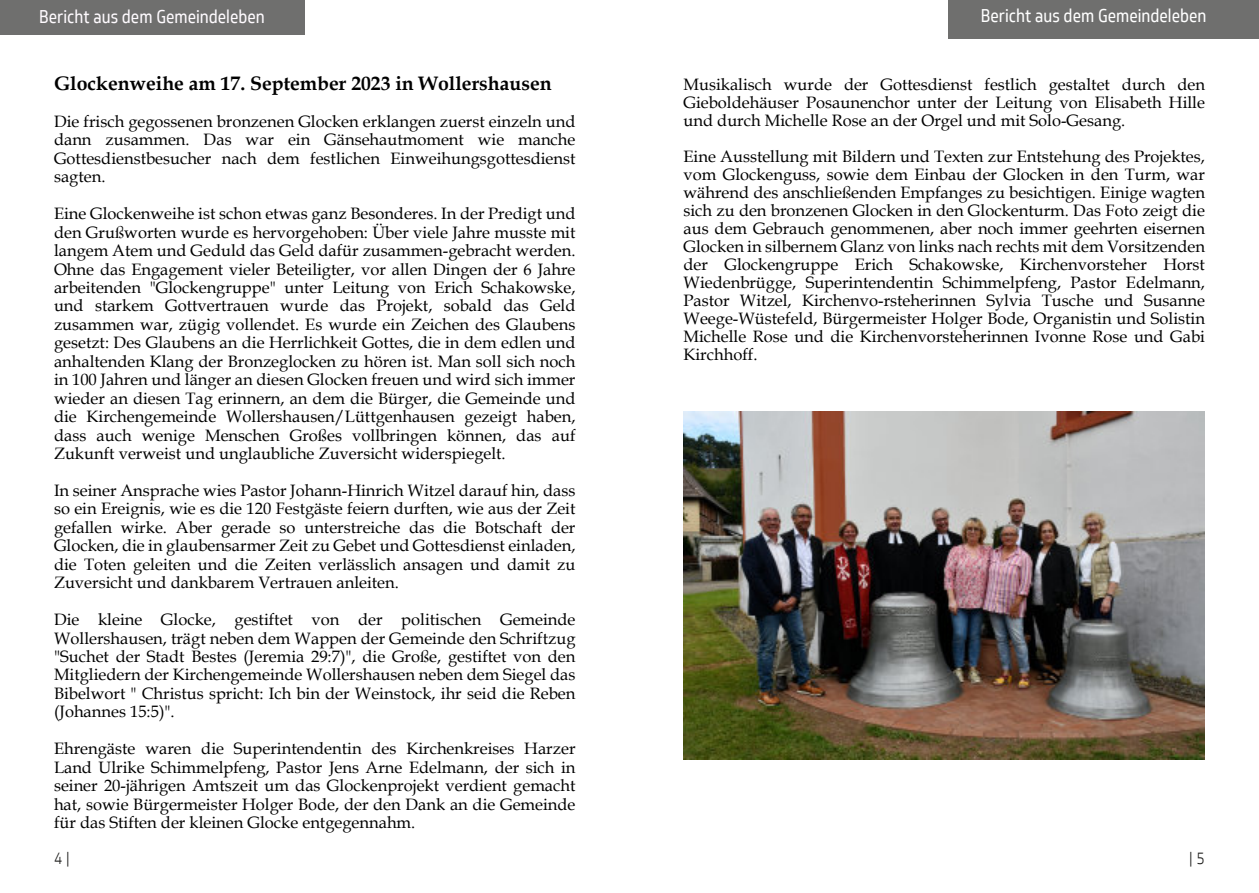
<style>
.page{position:relative;width:1259px;height:893px;background:#fff}
.page>*{position:absolute;margin:0;border:0;box-sizing:border-box;transform-origin:0 0}
.t1{font:700 19.5px "Book Antiqua";color:#000}
.t2{font:18px "Soleto";color:#fffbff;scale:.85 1}
.t3{font:18px "Soleto";color:#fff;scale:.85 1}
.t4{font:16.5px/18.5px "Book Antiqua";color:#000;text-align:justify}
.t5{font:300 16.5px "Soleto";color:#1d1d1b;scale:.88 1}
</style>
<div class="page">
<div style="left:0;top:0;width:304px;height:34px;background:#6f6f6e"></div>
<div style="left:948px;top:0;width:311px;height:38px;background:#6f6f6e"></div>
<img style="left:683px;top:412px;width:522px;height:347px">
<p class="t2" style="left:39px;top:10px;width:267px">Bericht aus dem Gemeindeleben</p>
<p class="t3" style="left:981px;top:8px;width:267px">Bericht aus dem Gemeindeleben</p>
<p class="t1" style="left:54px;top:76px;width:499px">Glockenweihe am 17. September 2023 in Wollershausen</p>
<p class="t4" style="left:54px;top:114px;width:523px">Die frisch gegossenen bronzenen Glocken erklangen zuerst einzeln und dann zusammen. Das war ein Gänsehautmoment wie manche Gottesdienstbesucher nach dem festlichen Einweihungsgottesdienst sagten.</p>
<p class="t4" style="left:54px;top:206px;width:523px">Eine Glockenweihe ist schon etwas ganz Besonderes. In der Predigt und den Grußworten wurde es hervorgehoben: Über viele Jahre musste mit langem Atem und Geduld das Geld dafür zusammen-gebracht werden.<br>Ohne das Engagement vieler Beteiligter, vor allen Dingen der 6 Jahre arbeitenden "Glockengruppe" unter Leitung von Erich Schakowske, und starkem Gottvertrauen wurde das Projekt, sobald das Geld zusammen war, zügig vollendet. Es wurde ein Zeichen des Glaubens gesetzt: Des Glaubens an die Herrlichkeit Gottes, die in dem edlen und anhaltenden Klang der Bronzeglocken zu hören ist. Man soll sich noch in 100 Jahren und länger an diesen Glocken freuen und wird sich immer wieder an diesen Tag erinnern, an dem die Bürger, die Gemeinde und die Kirchengemeinde Wollershausen/Lüttgenhausen gezeigt haben, dass auch wenige Menschen Großes vollbringen können, das auf Zukunft verweist und unglaubliche Zuversicht widerspiegelt.</p>
<p class="t4" style="left:54px;top:483px;width:523px">In seiner Ansprache wies Pastor Johann-Hinrich Witzel darauf hin, dass so ein Ereignis, wie es die 120 Festgäste feiern durften, wie aus der Zeit gefallen wirke. Aber gerade so unterstreiche das die Botschaft der Glocken, die in glaubensarmer Zeit zu Gebet und Gottesdienst einladen, die Toten geleiten und die Zeiten verlässlich ansagen und damit zu Zuversicht und dankbarem Vertrauen anleiten.</p>
<p class="t4" style="left:54px;top:612px;width:523px">Die kleine Glocke, gestiftet von der politischen Gemeinde Wollershausen, trägt neben dem Wappen der Gemeinde den Schriftzug "Suchet der Stadt Bestes (Jeremia 29:7)", die Große, gestiftet von den Mitgliedern der Kirchengemeinde Wollershausen neben dem Siegel das Bibelwort " Christus spricht: Ich bin der Weinstock, ihr seid die Reben (Johannes 15:5)".</p>
<p class="t4" style="left:54px;top:741px;width:523px">Ehrengäste waren die Superintendentin des Kirchenkreises Harzer Land Ulrike Schimmelpfeng, Pastor Jens Arne Edelmann, der sich in seiner 20-jährigen Amtszeit um das Glockenprojekt verdient gemacht hat, sowie Bürgermeister Holger Bode, der den Dank an die Gemeinde für das Stiften der kleinen Glocke entgegennahm.</p>
<p class="t4" style="left:683px;top:77px;width:523px;line-height:18px">Musikalisch wurde der Gottesdienst festlich gestaltet durch den Gieboldehäuser Posaunenchor unter der Leitung von Elisabeth Hille und durch Michelle Rose an der Orgel und mit Solo-Gesang.</p>
<p class="t4" style="left:683px;top:149px;width:523px;line-height:18px">Eine Ausstellung mit Bildern und Texten zur Entstehung des Projektes, vom Glockenguss, sowie dem Einbau der Glocken in den Turm, war während des anschließenden Empfanges zu besichtigen. Einige wagten sich zu den bronzenen Glocken in den Glockenturm. Das Foto zeigt die aus dem Gebrauch genommenen, aber noch immer geehrten eisernen Glocken in silbernem Glanz von links nach rechts mit dem Vorsitzenden der Glockengruppe Erich Schakowske, Kirchenvorsteher Horst Wiedenbrügge, Superintendentin Schimmelpfeng, Pastor Edelmann, Pastor Witzel, Kirchenvo-rsteherinnen Sylvia Tusche und Susanne Weege-Wüstefeld, Bürgermeister Holger Bode, Organistin und Solistin Michelle Rose und die Kirchenvorsteherinnen Ivonne Rose und Gabi Kirchhoff.</p>
<p class="t5" style="left:54px;top:851px;width:19px">4 |</p>
<p class="t5" style="left:1189px;top:851px;width:19px">|5</p>
</div>
